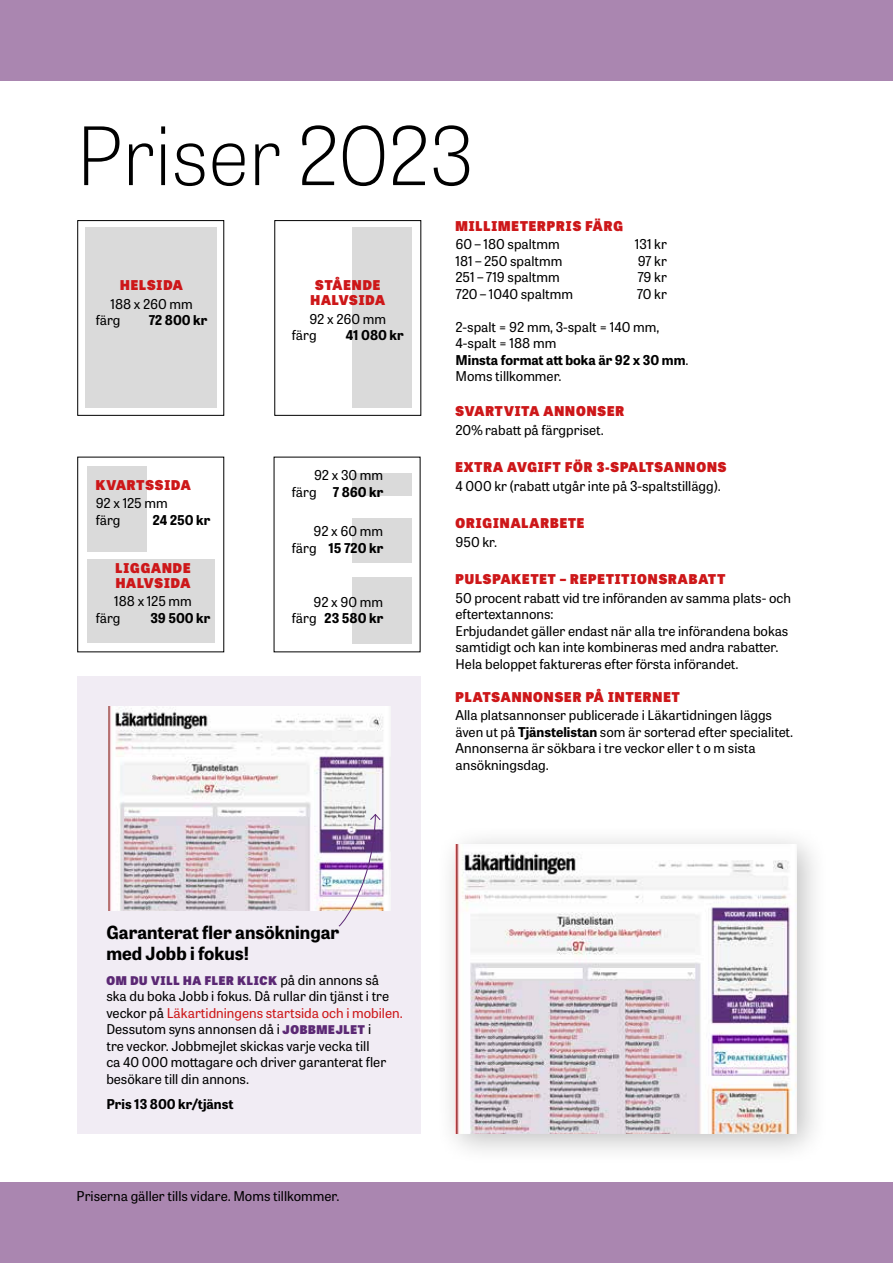
<style>
.page{position:relative;width:893px;height:1263px;background:#fff}
.page>*{position:absolute;margin:0;border:0;box-sizing:border-box;transform-origin:0 0}
.t1{font:100 79.95px "Tablet Gothic";letter-spacing:-.005em;color:#000}
.t2{font:700 18px/21px "Tablet Gothic";color:#000}
.t3{font:13.5px/16.5px "Tablet Gothic";color:#000}
.t4{font:800 13.5px/15px "Tablet Gothic";letter-spacing:.07em;color:#cd1719;text-align:center}
.t5{font:700 13.5px "Tablet Gothic";color:#000}
.t6{font:800 12px "Tablet Gothic";letter-spacing:.06em;color:#5b2874}
.s1{font-weight:700}
.s2{font-weight:400;font-size:13.5px;color:#000}
.s3{color:#cd1719}
.s4{font-weight:800;font-size:12px;color:#5b2874}
</style>
<div class="page">
<div style="left:78px;top:676px;width:343px;height:457px;background:#f1ecf4"></div>
<div style="left:352px;top:227px;width:60px;height:181px;background:#dadada"></div>
<div style="left:87px;top:466px;width:60px;height:86px;background:#dadada"></div>
<div style="left:352px;top:473px;width:60px;height:22px;background:#dadada"></div>
<div style="left:352px;top:518px;width:60px;height:44px;background:#dadada"></div>
<div style="left:352px;top:577px;width:60px;height:67px;background:#dadada"></div>
<div style="left:87px;top:559px;width:128px;height:84px;background:#dadada"></div>
<div style="left:85px;top:227px;width:132px;height:181px;background:#dadada"></div>
<div style="left:0;top:0;width:893px;height:81px;background:#aa86b0"></div>
<img style="left:109px;top:707px;width:281px;height:203px">
<div style="left:0;top:1182px;width:893px;height:81px;background:#aa86b0"></div>
<div style="left:435px;top:824px;width:395px;height:342px;background:#000;opacity:.25"></div>
<img style="left:455px;top:844px;width:342px;height:289px">
<img style="left:338px;top:813px;width:43px;height:114px">
<h1 class="t1" style="left:77px;top:102px;width:399px">Priser 2023</h1>
<p class="t4" style="left:120px;top:277px;width:64px">HELSIDA</p>
<p class="t3" style="left:96px;top:295px;width:99px;text-indent:15px">188 x 260 mm färg</p>
<p class="t5" style="left:149px;top:311px;width:60px">72 800 kr</p>
<p class="t4" style="left:96px;top:477px;width:97px">KVARTSSIDA</p>
<p class="t3" style="left:96px;top:495px;width:73px">92 x 125 mm färg</p>
<p class="t5" style="left:152px;top:510px;width:60px">24 250 kr</p>
<p class="t4" style="left:116px;top:559px;width:76px;text-align:left">LIGGANDE<br>HALVSIDA</p>
<p class="t3" style="left:96px;top:592px;width:98px;text-indent:19px">188 x 125 mm färg</p>
<p class="t5" style="left:150px;top:608px;width:62px">39 500 kr</p>
<p class="t4" style="left:310px;top:277px;width:76px">STÅENDE<br>HALVSIDA</p>
<p class="t3" style="left:292px;top:310px;width:96px;text-indent:18px">92 x 260 mm färg</p>
<p class="t5" style="left:346px;top:326px;width:59px">41 080 kr</p>
<p class="t3" style="left:292px;top:467px;width:93px;text-align:right">92 x 30 mm färg <span class="s1">7 860 kr</span></p>
<p class="t3" style="left:292px;top:522px;width:93px;text-align:right">92 x 60 mm färg <span class="s1">15 720 kr</span></p>
<p class="t3" style="left:292px;top:593px;width:93px;text-align:right">92 x 90 mm färg <span class="s1">23 580 kr</span></p>
<p class="t4" style="left:455px;top:217px;width:169px">MILLIMETERPRIS FÄRG</p>
<p class="t3" style="left:455px;top:235px;width:106px">60 – 180 spaltmm</p>
<p class="t3" style="left:635px;top:235px;width:34px">131 kr</p>
<p class="t3" style="left:455px;top:252px;width:108px">181 – 250 spaltmm</p>
<p class="t3" style="left:638px;top:252px;width:31px">97 kr</p>
<p class="t3" style="left:455px;top:268px;width:106px">251 – 719 spaltmm</p>
<p class="t3" style="left:637px;top:268px;width:31px">79 kr</p>
<p class="t3" style="left:455px;top:285px;width:119px">720 – 1040 spaltmm</p>
<p class="t3" style="left:637px;top:285px;width:32px">70 kr</p>
<p class="t3" style="left:455px;top:318px;width:235px">2-spalt = 92 mm, 3-spalt = 140 mm,<br>4-spalt = 188 mm<br><span class="s1">Minsta format att boka är 92 x 30 mm</span>.<br>Moms tillkommer.</p>
<p class="t4" style="left:455px;top:403px;width:170px">SVARTVITA ANNONSER</p>
<p class="t3" style="left:455px;top:421px;width:150px">20% rabatt på färgpriset.</p>
<p class="t4" style="left:455px;top:459px;width:273px">EXTRA AVGIFT FÖR 3-SPALTSANNONS</p>
<p class="t3" style="left:455px;top:477px;width:267px">4 000 kr (rabatt utgår inte på 3-spaltstillägg).</p>
<p class="t4" style="left:455px;top:515px;width:130px">ORIGINALARBETE</p>
<p class="t3" style="left:455px;top:533px;width:43px">950 kr.</p>
<p class="t4" style="left:455px;top:571px;width:271px">PULSPAKETET – REPETITIONSRABATT</p>
<p class="t3" style="left:455px;top:589px;width:337px">50 procent rabatt vid tre införanden av samma plats- och eftertextannons:<br>Erbjudandet gäller endast när alla tre införandena bokas samtidigt och kan inte kombineras med andra rabatter.<br>Hela beloppet faktureras efter första införandet.</p>
<p class="t4" style="left:455px;top:688px;width:226px">PLATSANNONSER PÅ INTERNET</p>
<p class="t3" style="left:455px;top:706px;width:339px">Alla platsannonser publicerade i Läkartidningen läggs även ut på <span class="s1">Tjänstelistan</span> som är sorterad efter specialitet.<br>Annonserna är sökbara i tre veckor eller t o m sista ansökningsdag.</p>
<h2 class="t2" style="left:106px;top:921px;width:234px">Garanterat fler ansökningar med Jobb i fokus!</h2>
<p class="t6" style="left:106px;top:971px;width:274px">OM DU VILL HA FLER KLICK <span class="s2">på din annons så</span></p>
<p class="t3" style="left:106px;top:988px;width:298px">ska du boka Jobb i fokus. Då rullar din tjänst i tre veckor på <span class="s3">Läkartidningens startsida och i mobilen.<br></span>Dessutom syns annonsen då i <span class="s4">JOBBMEJLET</span> i<br>tre veckor. Jobbmejlet skickas varje vecka till<br>ca 40 000 mottagare och driver garanterat fler besökare till din annons.</p>
<p class="t5" style="left:106px;top:1094px;width:129px">Pris 13 800 kr/tjänst</p>
<p class="t3" style="left:77px;top:1187px;width:264px">Priserna gäller tills vidare. Moms tillkommer.</p>
</div>
